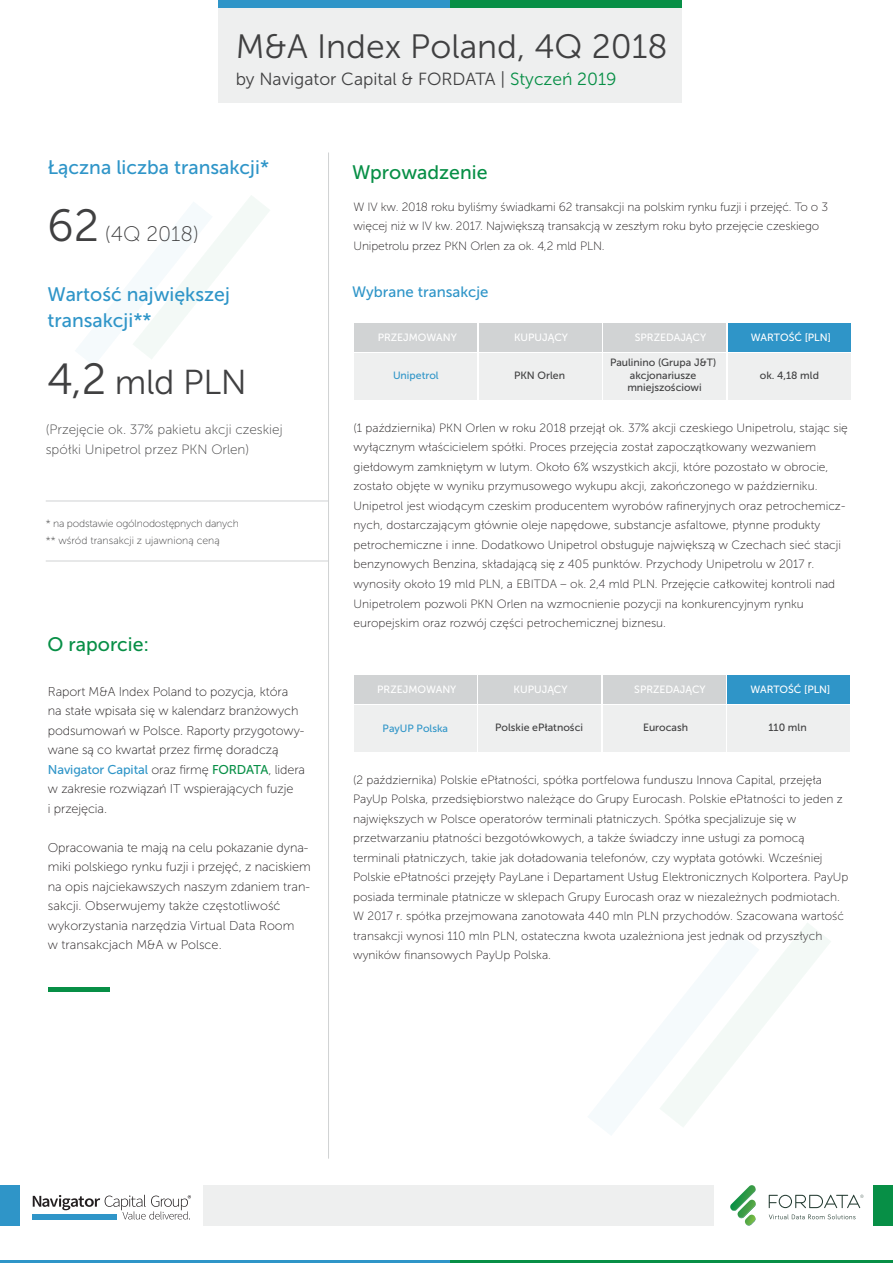
<style>
.page{position:relative;width:893px;height:1263px;background:#fff}
.page>*{position:absolute;margin:0;border:0;box-sizing:border-box;transform-origin:0 0}
.t1{font:34.5px "Museo Sans 300";letter-spacing:-.01em;color:#404041}
.t2{font:33.75px "Museo Sans 300";color:#404041}
.t3{font:21px "Museo Sans 100";color:#404041}
.t4{font:19.5px/25.5px "Museo Sans 500";color:#2f95c8}
.t5{font:19.5px "Museo Sans 500";color:#078f46}
.t6{font:17.55px "Museo Sans 300";color:#404041}
.t7{font:15px "Museo Sans 500";color:#2f95c8}
.t8{font:13.5px/19.5px "Museo Sans 100";color:#404041}
.t9{font:12.75px/19.5px "Museo Sans 100";letter-spacing:-.01em;color:#231f20}
.t10{font:12.75px "Museo Sans 500";letter-spacing:-.01em;color:#2f95c8}
.t11{font:12px/19.5px "Museo Sans 100";color:#231f20}
.t12{font:10.5px/12.6px "Museo Sans 500";color:#404041;text-align:center}
.t13{font:10.5px "Museo Sans 500";color:#fff}
.t14{font:10.5px/16.5px "Museo Sans 100";letter-spacing:-.02em;color:#404041}
.t15{font:10.5px "Museo Sans 500";color:#2f95c8}
.s1{color:#078f46}
.s2{font-family:"Museo Sans 300";font-size:45px}
.s3{font-size:43.5px}
.s4{font-family:"Museo Sans 100";color:#231f20}
</style>
<div class="page">
<svg style="left:660px;top:923px;width:171px;height:204px"></svg>
<div style="left:0;top:1185px;width:20px;height:41px;background:#2f95c8"></div>
<div style="left:203px;top:1185px;width:510px;height:41px;background:#eeefef"></div>
<div style="left:873px;top:1185px;width:20px;height:41px;background:#078f46"></div>
<svg style="left:769px;top:1214px;width:86px;height:5px"></svg>
<svg style="left:730px;top:1185px;width:26px;height:41px"></svg>
<svg style="left:769px;top:1195px;width:94px;height:13px"></svg>
<svg style="left:33px;top:1195px;width:158px;height:24px"></svg>
<hr style="left:0;top:1260px;width:450px;height:3px;background:#2f95c8">
<hr style="left:450px;top:1260px;width:443px;height:3px;background:#078f46">
<svg style="left:133px;top:196px;width:137px;height:163px"></svg>
<hr style="left:328px;top:152px;width:1px;height:1006px;background:#d0d2d3">
<hr style="left:46px;top:501px;width:283px;height:1px;background:#d0d2d3">
<hr style="left:46px;top:561px;width:283px;height:1px;background:#d0d2d3">
<div style="left:48px;top:987px;width:62px;height:5px;background:#078f46"></div>
<div style="left:218px;top:7px;width:463px;height:96px;background:#eeefef"></div>
<div style="left:450px;top:0;width:231px;height:7px;background:#078f46"></div>
<div style="left:218px;top:0;width:232px;height:7px;background:#2f95c8"></div>
<div style="left:355px;top:324px;width:122px;height:28px;background:#d1d3d4"></div>
<div style="left:479px;top:324px;width:123px;height:28px;background:#d1d3d4"></div>
<div style="left:604px;top:324px;width:122px;height:28px;background:#d1d3d4"></div>
<div style="left:728px;top:324px;width:123px;height:28px;background:#2f95c8"></div>
<div style="left:355px;top:354px;width:122px;height:46px;background:#eeefef"></div>
<div style="left:479px;top:354px;width:123px;height:46px;background:#eeefef"></div>
<div style="left:604px;top:354px;width:122px;height:46px;background:#eeefef"></div>
<div style="left:728px;top:354px;width:123px;height:46px;background:#eeefef"></div>
<div style="left:354px;top:675px;width:123px;height:28px;background:#d1d3d4"></div>
<div style="left:479px;top:675px;width:122px;height:28px;background:#d1d3d4"></div>
<div style="left:603px;top:675px;width:123px;height:28px;background:#d1d3d4"></div>
<div style="left:727px;top:675px;width:123px;height:28px;background:#2f95c8"></div>
<div style="left:354px;top:705px;width:123px;height:46px;background:#eeefef"></div>
<div style="left:479px;top:705px;width:122px;height:46px;background:#eeefef"></div>
<div style="left:603px;top:705px;width:123px;height:46px;background:#eeefef"></div>
<div style="left:727px;top:705px;width:123px;height:46px;background:#eeefef"></div>
<h2 class="t2" style="left:236px;top:29px;width:434px">M&amp;A Index Poland, 4Q 2018</h2>
<h3 class="t6" style="left:236px;top:70px;width:382px">by Navigator Capital &amp; FORDATA | <span class="s1">Styczeń 2019</span></h3>
<h3 class="t4" style="left:47px;top:154px;width:223px">Łączna liczba transakcji*</h3>
<h3 class="t3" style="left:47px;top:223px;width:153px"><span class="s2">62</span> (4Q 2018)</h3>
<h3 class="t4" style="left:47px;top:282px;width:184px">Wartość największej transakcji**</h3>
<h1 class="t1" style="left:47px;top:364px;width:201px"><span class="s3">4,2</span> mld PLN</h1>
<p class="t8" style="left:46px;top:420px;width:238px">(Przejęcie ok. 37% pakietu akcji czeskiej spółki Unipetrol przez PKN Orlen)</p>
<p class="t14" style="left:46px;top:516px;width:195px">* na podstawie ogólnodostępnych danych ** wśród transakcji z ujawnioną ceną</p>
<h3 class="t5" style="left:47px;top:633px;width:103px">O raporcie:</h3>
<p class="t9" style="left:48px;top:682px;width:258px">Raport M&amp;A Index Poland to pozycja, która na stałe wpisała się w kalendarz branżowych podsumowań w Polsce. Raporty przygotowy&shy;wane są co kwartał przez firmę doradczą</p>
<p class="t10" style="left:48px;top:762px;width:259px">Navigator Capital <span class="s4">oraz firmę</span> <span class="s1">FORDATA</span><span class="s4">, lidera</span></p>
<p class="t9" style="left:48px;top:779px;width:247px">w zakresie rozwiązań IT wspierających fuzje i przejęcia.</p>
<p class="t9" style="left:48px;top:838px;width:264px">Opracowania te mają na celu pokazanie dyna&shy;miki polskiego rynku fuzji i przejęć, z naciskiem na opis najciekawszych naszym zdaniem tran&shy;sakcji. Obserwujemy także częstotliwość wykorzystania narzędzia Virtual Data Room<br>w transakcjach M&amp;A w Polsce.</p>
<h3 class="t5" style="left:352px;top:161px;width:137px">Wprowadzenie</h3>
<p class="t11" style="left:354px;top:197px;width:476px">W IV kw. 2018 roku byliśmy świadkami 62 transakcji na polskim rynku fuzji i przejęć. To o 3 więcej niż w IV kw. 2017. Największą transakcją w zeszłym roku było przejęcie czeskiego<br>Unipetrolu przez PKN Orlen za ok. 4,2 mld PLN.</p>
<p class="t7" style="left:352px;top:284px;width:138px">Wybrane transakcje</p>
<p class="t13" style="left:378px;top:332px;width:81px">PRZEJMOWANY</p>
<p class="t13" style="left:514px;top:332px;width:56px">KUPUJĄCY</p>
<p class="t13" style="left:635px;top:332px;width:73px">SPRZEDAJĄCY</p>
<p class="t13" style="left:751px;top:332px;width:82px">WARTOŚĆ [PLN]</p>
<p class="t15" style="left:393px;top:370px;width:47px">Unipetrol</p>
<p class="t12" style="left:514px;top:369px;width:53px">PKN Orlen</p>
<p class="t12" style="left:610px;top:356px;width:108px">Paulinino (Grupa J&amp;T) akcjonariusze mniejszościowi</p>
<p class="t12" style="left:760px;top:369px;width:61px">ok. 4,18 mld</p>
<p class="t11" style="left:354px;top:418px;width:496px">(1 października) PKN Orlen w roku 2018 przejął ok. 37% akcji czeskiego Unipetrolu, stając się wyłącznym właścicielem spółki. Proces przejęcia został zapoczątkowany wezwaniem giełdowym zamkniętym w lutym. Około 6% wszystkich akcji, które pozostało w obrocie, zostało objęte w wyniku przymusowego wykupu akcji, zakończonego w październiku.<br>Unipetrol jest wiodącym czeskim producentem wyrobów rafineryjnych oraz petrochemicz&shy;nych, dostarczającym głównie oleje napędowe, substancje asfaltowe, płynne produkty petrochemiczne i inne. Dodatkowo Unipetrol obsługuje największą w Czechach sieć stacji benzynowych Benzina, składającą się z 405 punktów. Przychody Unipetrolu w 2017 r. wynosiły około 19 mld PLN, a EBITDA – ok. 2,4 mld PLN. Przejęcie całkowitej kontroli nad Unipetrolem pozwoli PKN Orlen na wzmocnienie pozycji na konkurencyjnym rynku europejskim oraz rozwój części petrochemicznej biznesu.</p>
<p class="t13" style="left:377px;top:684px;width:81px">PRZEJMOWANY</p>
<p class="t13" style="left:513px;top:684px;width:56px">KUPUJĄCY</p>
<p class="t13" style="left:634px;top:684px;width:73px">SPRZEDAJĄCY</p>
<p class="t13" style="left:750px;top:684px;width:82px">WARTOŚĆ [PLN]</p>
<p class="t15" style="left:383px;top:723px;width:67px">PayUP Polska</p>
<p class="t12" style="left:495px;top:721px;width:89px">Polskie ePłatności</p>
<p class="t12" style="left:643px;top:721px;width:47px">Eurocash</p>
<p class="t12" style="left:768px;top:721px;width:40px">110 mln</p>
<p class="t11" style="left:353px;top:770px;width:497px">(2 października) Polskie ePłatności, spółka portfelowa funduszu Innova Capital, przejęła PayUp Polska, przedsiębiorstwo należące do Grupy Eurocash. Polskie ePłatności to jeden z największych w Polsce operatorów terminali płatniczych. Spółka specjalizuje się w przetwarzaniu płatności bezgotówkowych, a także świadczy inne usługi za pomocą terminali płatniczych, takie jak doładowania telefonów, czy wypłata gotówki. Wcześniej Polskie ePłatności przejęły PayLane i Departament Usług Elektronicznych Kolportera. PayUp posiada terminale płatnicze w sklepach Grupy Eurocash oraz w niezależnych podmiotach.<br>W 2017 r. spółka przejmowana zanotowała 440 mln PLN przychodów. Szacowana wartość transakcji wynosi 110 mln PLN, ostateczna kwota uzależniona jest jednak od przyszłych wyników finansowych PayUp Polska.</p>
</div>
